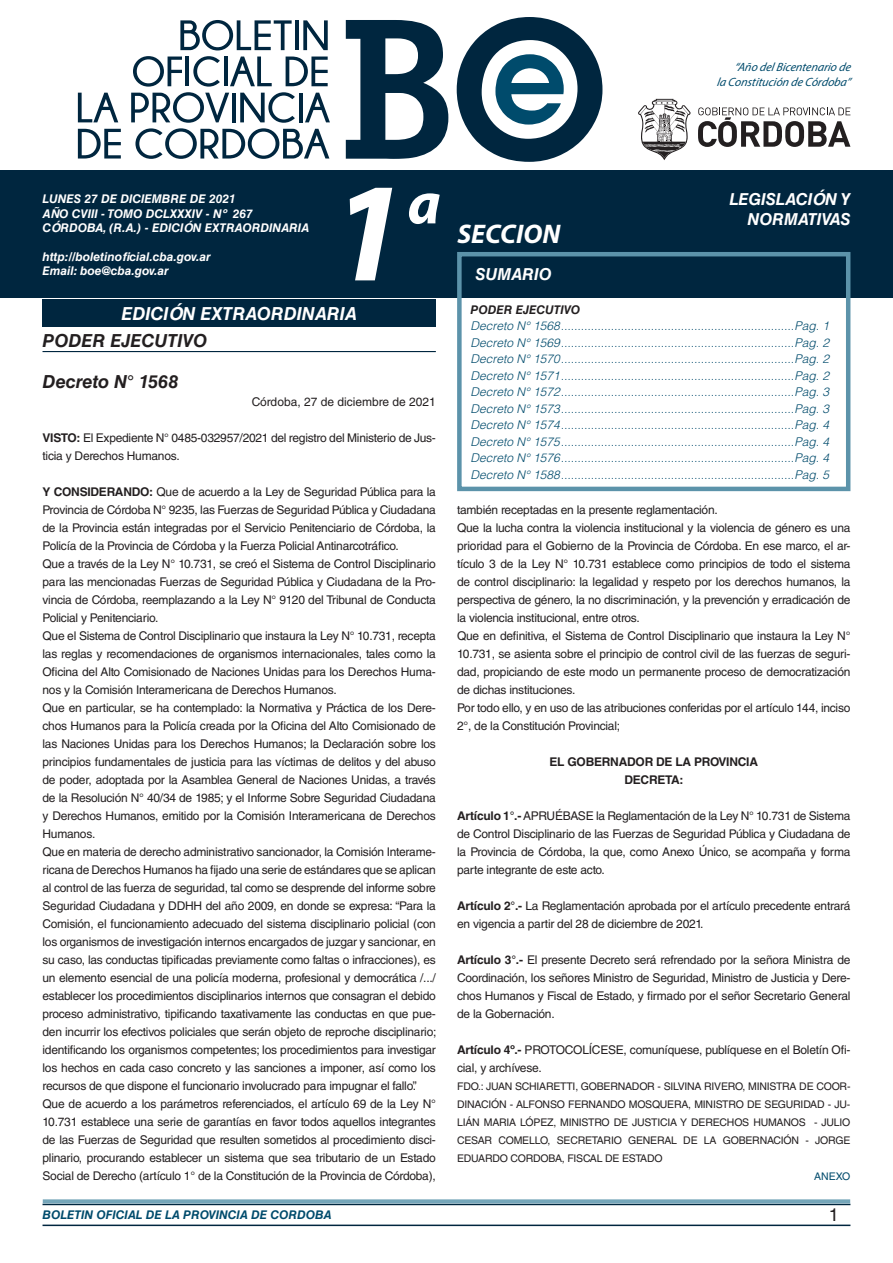
<style>
.page{position:relative;width:893px;height:1263px;background:#fff}
.page>*{position:absolute;margin:0;border:0;box-sizing:border-box;transform-origin:0 0}
.t1{font:italic 700 142.5px "Myriad Pro";color:#fff}
.t2{font:italic 700 60px "Myriad Pro";color:#fff}
.t3{font:italic 700 27px "Myriad Pro";color:#fff}
.t4{font:italic 700 18px "Helvetica LT Std";color:#231f20}
.t5{font:italic 700 18px "Helvetica LT Std";color:#fff}
.t6{font:18px "Helvetica LT Std";color:#231f20}
.t7{font:italic 700 16.5px/19.8px "Helvetica LT Std";color:#fff;text-align:right}
.t8{font:12px/18px "Helvetica LT Std";letter-spacing:-.02em;color:#231f20}
.t9{font:italic 300 12px/16.5px "Helvetica LT Std";color:#004b6c;text-align:justify}
.t10{font:italic 700 12px/14.4px "Helvetica LT Std";color:#fff}
.t11{font:italic 12px/14.4px "Myriad Pro";color:#004b6c;text-align:right}
.t12{font:italic 700 12px "Helvetica LT Std";color:#004b6c}
.t13{font:700 12px/18px "Helvetica LT Std";letter-spacing:-.02em;color:#231f20;text-align:center}
.t14{font:12px "Helvetica LT Std";color:#231f20}
.t15{font:italic 700 12px "Helvetica LT Std";color:#231f20}
.t16{font:10.5px/18px "Helvetica LT Std";letter-spacing:-.02em;color:#231f20;text-align:justify}
.t17{font:10.5px "Helvetica LT Std";color:#004b6c}
.s1{font-weight:700}
</style>
<div class="page">
<div style="left:0;top:170px;width:893px;height:128px;background:#00263f"></div>
<svg style="left:346px;top:20px;width:102px;height:139px"></svg>
<svg style="left:457px;top:17px;width:145px;height:145px"></svg>
<svg style="left:180px;top:20px;width:112px;height:30px"></svg>
<hr style="left:295px;top:20px;width:4px;height:30px;background:#00263f">
<svg style="left:303px;top:20px;width:25px;height:30px"></svg>
<svg style="left:78px;top:93px;width:40px;height:29px"></svg>
<svg style="left:78px;top:129px;width:43px;height:30px"></svg>
<svg style="left:131px;top:56px;width:199px;height:103px"></svg>
<hr style="left:43px;top:1224px;width:807px;height:2px;background:#00263f">
<div style="left:42px;top:1198px;width:809px;height:8px;background:#fff;opacity:.75"></div>
<svg style="left:638px;top:99px;width:53px;height:61px"></svg>
<svg style="left:698px;top:107px;width:152px;height:40px"></svg>
<div style="left:457px;top:252px;width:393px;height:239px;border:4px solid #5c93aa"></div>
<hr style="left:43px;top:351px;width:393px;height:1px;background:#00263f">
<div style="left:43px;top:299px;width:393px;height:27px;background:#00263f"></div>
<p class="t11" style="left:717px;top:60px;width:138px">“Año delBicentenario de<br>la Constitución de Córdoba”</p>
<p class="t10" style="left:43px;top:192px;width:268px">LUNES 27 DE DICIEMBRE DE 2021<br>AÑO CVIII - TOMO DCLXXXIV - Nº 267<br>CÓRDOBA, (R.A.) - EDICIÓN EXTRAORDINARIA</p>
<p class="t10" style="left:43px;top:249px;width:170px">http://boletinoficial.cba.gov.ar<br>Email: boe@cba.gov.ar</p>
<h1 class="t1" style="left:329px;top:140px;width:79px">1</h1>
<h2 class="t2" style="left:407px;top:164px;width:35px">a</h2>
<h3 class="t5" style="left:121px;top:302px;width:237px">EDICIÓN EXTRAORDINARIA</h3>
<h3 class="t4" style="left:43px;top:329px;width:166px">PODER EJECUTIVO</h3>
<h3 class="t4" style="left:43px;top:370px;width:137px">Decreto N° 1568</h3>
<p class="t14" style="left:252px;top:395px;width:186px">Córdoba, 27 de diciembre de 2021</p>
<p class="t8" style="left:43px;top:429px;width:395px"><span class="s1">VISTO:</span> El Expediente N° 0485-032957/2021 del registro del Ministerio de Jus&shy;ticia y Derechos Humanos.</p>
<p class="t8" style="left:43px;top:483px;width:395px"><span class="s1">Y CONSIDERANDO:</span> Que de acuerdo a la Ley de Seguridad Pública para la Provincia de Córdoba N° 9235, las Fuerzas de Seguridad Pública y Ciudadana de la Provincia están integradas por el Servicio Penitenciario de Córdoba, la Policía de la Provincia de Córdoba y la Fuerza Policial Antinarcotráfico.<br>Que a través de la Ley N° 10.731, se creó el Sistema de Control Disciplinario para las mencionadas Fuerzas de Seguridad Pública y Ciudadana de la Pro&shy;vincia de Córdoba, reemplazando a la Ley N° 9120 del Tribunal de Conducta Policial y Penitenciario.<br>Que el Sistema de Control Disciplinario que instaura la Ley N° 10.731, recepta las reglas y recomendaciones de organismos internacionales, tales como la Oficina del Alto Comisionado de Naciones Unidas para los Derechos Huma&shy;nos y la Comisión Interamericana de Derechos Humanos.<br>Que en particular, se ha contemplado: la Normativa y Práctica de los Dere&shy;chos Humanos para la Policía creada por la Oficina del Alto Comisionado de las Naciones Unidas para los Derechos Humanos; la Declaración sobre los principios fundamentales de justicia para las víctimas de delitos y del abuso de poder, adoptada por la Asamblea General de Naciones Unidas, a través de la Resolución N° 40/34 de 1985; y el Informe Sobre Seguridad Ciudadana y Derechos Humanos, emitido por la Comisión Interamericana de Derechos Humanos.<br>Que en materia de derecho administrativo sancionador, la Comisión Interame&shy;ricana de Derechos Humanos ha fijado una serie de estándares que se aplican al control de las fuerza de seguridad, tal como se desprende del informe sobre Seguridad Ciudadana y DDHH del año 2009, en donde se expresa: “Para la Comisión, el funcionamiento adecuado del sistema disciplinario policial (con los organismos de investigación internos encargados de juzgar y sancionar, en su caso, las conductas tipificadas previamente como faltas o infracciones), es un elemento esencial de una policía moderna, profesional y democrática /.../ establecer los procedimientos disciplinarios internos que consagran el debido proceso administrativo, tipificando taxativamente las conductas en que pue&shy;den incurrir los efectivos policiales que serán objeto de reproche disciplinario; identificando los organismos competentes; los procedimientos para investigar los hechos en cada caso concreto y las sanciones a imponer, así como los recursos de que dispone el funcionario involucrado para impugnar el fallo”.<br>Que de acuerdo a los parámetros referenciados, el artículo 69 de la Ley N° 10.731 establece una serie de garantías en favor todos aquellos integrantes de las Fuerzas de Seguridad que resulten sometidos al procedimiento disci&shy;plinario, procurando establecer un sistema que sea tributario de un Estado Social de Derecho (artículo 1° de la Constitución de la Provincia de Córdoba),</p>
<h3 class="t3" style="left:457px;top:216px;width:104px">SECCION</h3>
<h3 class="t7" style="left:475px;top:264px;width:78px">SUMARIO</h3>
<h3 class="t7" style="left:729px;top:189px;width:123px">LEGISLACIÓN Y<br>NORMATIVAS</h3>
<p class="t15" style="left:471px;top:302px;width:10px">poder</p>
<p class="t15" style="left:516px;top:302px;width:46px">ejec utivo</p>
<p class="t9" style="left:471px;top:318px;width:360px">Decreto N° 1568......................................................................Pag. 1<br>Decreto N° 1569......................................................................Pag. 2<br>Decreto N° 1570......................................................................Pag. 2<br>Decreto N° 1571......................................................................Pag. 2<br>Decreto N° 1572......................................................................Pag. 3<br>Decreto N° 1573......................................................................Pag. 3<br>Decreto N° 1574......................................................................Pag. 4<br>Decreto N° 1575......................................................................Pag. 4<br>Decreto N° 1576......................................................................Pag. 4<br>Decreto N° 1588......................................................................Pag. 5</p>
<p class="t8" style="left:457px;top:501px;width:395px">también receptadas en la presente reglamentación.<br>Que la lucha contra la violencia institucional y la violencia de género es una prioridad para el Gobierno de la Provincia de Córdoba. En ese marco, el ar&shy;tículo 3 de la Ley N° 10.731 establece como principios de todo el sistema de control disciplinario: la legalidad y respeto por los derechos humanos, la perspectiva de género, la no discriminación, y la prevención y erradicación de la violencia institucional, entre otros.<br>Que en definitiva, el Sistema de Control Disciplinario que instaura la Ley N° 10.731, se asienta sobre el principio de control civil de las fuerzas de seguri&shy;dad, propiciando de este modo un permanente proceso de democratización de dichas instituciones.<br>Por todo ello, y en uso de las atribuciones conferidas por el artículo 144, inciso 2°, de la Constitución Provincial;</p>
<p class="t13" style="left:550px;top:752px;width:210px">EL GOBERNADOR DE LA PROVINCIA<br>DECRETA:</p>
<p class="t8" style="left:457px;top:807px;width:395px;text-align:justify"><span class="s1">Artículo 1°.-</span> APRUÉBASE la Reglamentación de la Ley N° 10.731 de Sistema de Control Disciplinario de las Fuerzas de Seguridad Pública y Ciudadana de la Provincia de Córdoba, la que, como Anexo Único, se acompaña y forma parte integrante de este acto.</p>
<p class="t8" style="left:457px;top:897px;width:395px"><span class="s1">Artículo 2°.-</span> La Reglamentación aprobada por el artículo precedente entrará en vigencia a partir del 28 de diciembre de 2021.</p>
<p class="t8" style="left:457px;top:951px;width:395px;text-align:justify"><span class="s1">Artículo 3°.-</span> El presente Decreto será refrendado por la señora Ministra de Coordinación, los señores Ministro de Seguridad, Ministro de Justicia y Dere&shy;chos Humanos y Fiscal de Estado, y firmado por el señor Secretario General de la Gobernación.</p>
<p class="t8" style="left:457px;top:1041px;width:395px"><span class="s1">Artículo 4º.-</span> PROTOCOLÍCESE, comuníquese, publíquese en el Boletín Ofi&shy;cial, y archívese.</p>
<p class="t16" style="left:457px;top:1077px;width:395px">FDO.: JUAN SCHIARETTI, GOBERNADOR - SILVINA RIVERO, MINISTRA DE COOR-DINACIÓN - ALFONSO FERNANDO MOSQUERA, MINISTRO DE SEGURIDAD - JU-LIÁN MARIA LÓPEZ, MINISTRO DE JUSTICIA Y DERECHOS HUMANOS - JULIO CESAR COMELLO, SECRETARIO GENERAL DE LA GOBERNACIÓN - JORGE EDUARDO CORDOBA, FISCAL DE ESTADO</p>
<p class="t17" style="left:814px;top:1170px;width:38px">ANEXO</p>
<p class="t12" style="left:43px;top:1208px;width:290px">BOLETIN OFICIAL DE LA PROVINCIA DE CORDOBA</p>
<h3 class="t6" style="left:829px;top:1204px;width:12px">1</h3>
</div>
